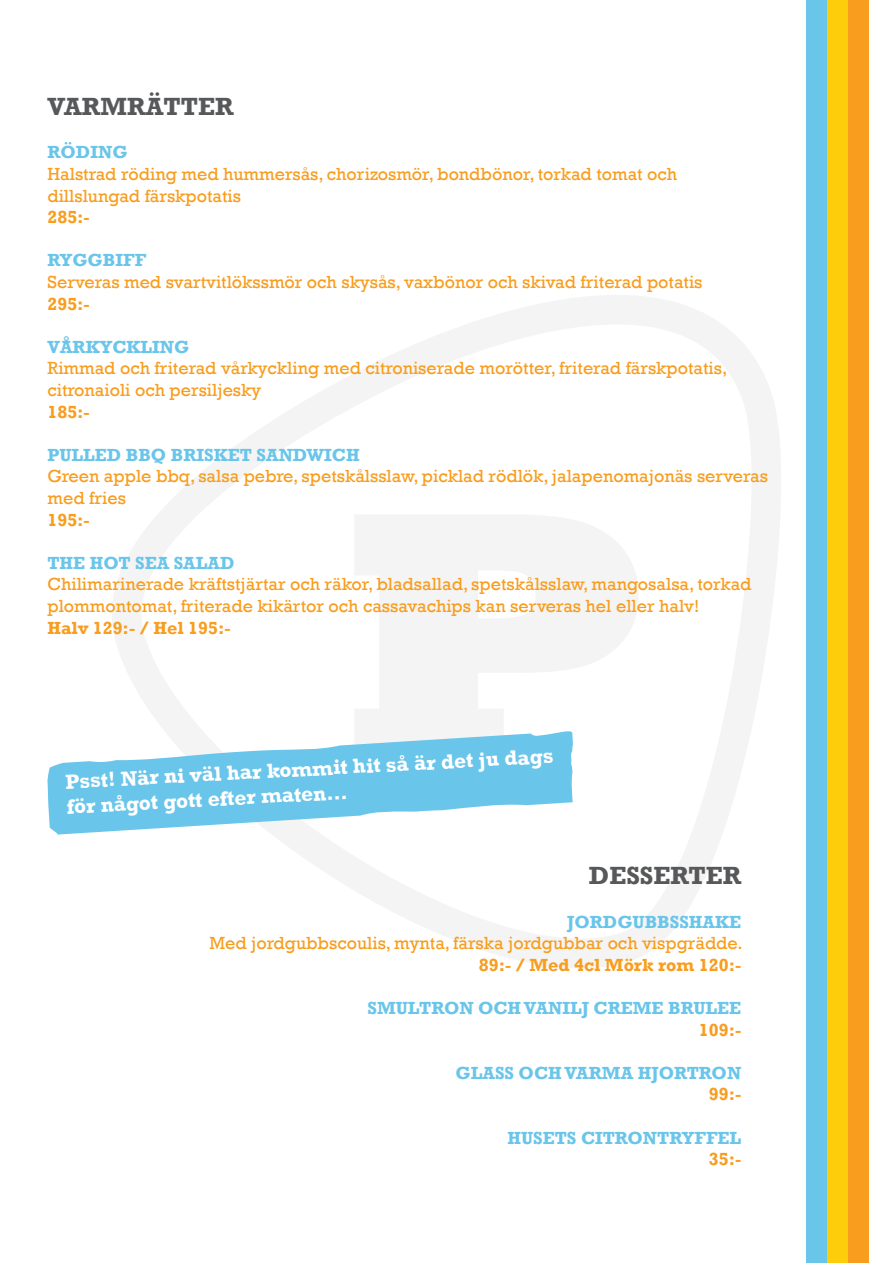
<style>
.page{position:relative;width:893px;height:1263px;background:#fff}
.page>*{position:absolute;margin:0;border:0;box-sizing:border-box;transform-origin:0 0}
.t1{font:700 25.5px "Rockwell";color:#57585a}
.t2{font:700 21px/25.2px "Rockwell";color:#fff}
.t3{font:18px/21.6px "Rockwell";color:#f89d1e}
.t4{font:700 18px "Rockwell";color:#6ac5ea}
.t5{font:700 18px "Rockwell";color:#f89d1e}
</style>
<div class="page">
<div style="left:848px;top:0;width:20px;height:1263px;background:#f89d1e"></div>
<div style="left:827px;top:0;width:21px;height:1263px;background:#fdcd0b"></div>
<div style="left:807px;top:0;width:20px;height:1263px;background:#6ac5ea"></div>
<svg style="left:112px;top:295px;width:669px;height:673px"></svg>
<svg style="left:354px;top:514px;width:285px;height:256px;fill:#f4f4f4"></svg>
<svg style="left:47px;top:730px;width:526px;height:104px;fill:#6ac5ea"></svg>
<h1 class="t1" style="left:47px;top:91px;width:188px">VARMRÄTTER</h1>
<p class="t4" style="left:47px;top:141px;width:82px">RÖDING</p>
<p class="t3" style="left:47px;top:163px;width:631px">Halstrad röding med hummersås, chorizosmör, bondbönor, torkad tomat och dillslungad färskpotatis</p>
<p class="t5" style="left:47px;top:206px;width:44px">285:-</p>
<p class="t4" style="left:47px;top:249px;width:100px">RYGGBIFF</p>
<p class="t3" style="left:47px;top:271px;width:657px">Serveras med svartvitlökssmör och skysås, vaxbönor och skivad friterad potatis</p>
<p class="t5" style="left:47px;top:293px;width:44px">295:-</p>
<p class="t4" style="left:47px;top:336px;width:143px">VÅRKYCKLING</p>
<p class="t3" style="left:47px;top:358px;width:681px">Rimmad och friterad vårkyckling med citroniserade morötter, friterad färskpotatis, citronaioli och persiljesky</p>
<p class="t5" style="left:47px;top:401px;width:44px">185:-</p>
<p class="t4" style="left:47px;top:444px;width:314px">PULLED BBQ BRISKET SANDWICH</p>
<p class="t3" style="left:47px;top:466px;width:722px">Green apple bbq, salsa pebre, spetskålsslaw, picklad rödlök, jalapenomajonäs serveras med fries</p>
<p class="t5" style="left:47px;top:509px;width:44px">195:-</p>
<p class="t4" style="left:47px;top:552px;width:189px">THE HOT SEA SALAD</p>
<p class="t3" style="left:47px;top:574px;width:705px">Chilimarinerade kräftstjärtar och räkor, bladsallad, spetskålsslaw, mangosalsa, torkad plommontomat, friterade kikärtor och cassavachips kan serveras hel eller halv!</p>
<p class="t5" style="left:47px;top:617px;width:185px">Halv 129:- / Hel 195:-</p>
<p class="t2" style="left:65px;top:769px;width:490px;rotate:-3deg">Psst! När ni väl har kommit hit så är det ju dags för något gott efter maten…</p>
<h1 class="t1" style="left:589px;top:860px;width:154px">DESSERTER</h1>
<p class="t4" style="left:567px;top:911px;width:176px">JORDGUBBSSHAKE</p>
<p class="t3" style="left:209px;top:933px;width:535px">Med jordgubbscoulis, mynta, färska jordgubbar och vispgrädde.</p>
<p class="t5" style="left:479px;top:954px;width:264px">89:- / Med 4cl Mörk rom 120:-</p>
<p class="t4" style="left:367px;top:997px;width:375px">SMULTRON OCH VANILJ CREME BRULEE</p>
<p class="t5" style="left:699px;top:1019px;width:44px">109:-</p>
<p class="t4" style="left:456px;top:1062px;width:287px">GLASS OCH VARMA HJORTRON</p>
<p class="t5" style="left:709px;top:1083px;width:34px">99:-</p>
<p class="t4" style="left:507px;top:1127px;width:235px">HUSETS CITRONTRYFFEL</p>
<p class="t5" style="left:709px;top:1148px;width:34px">35:-</p>
</div>
